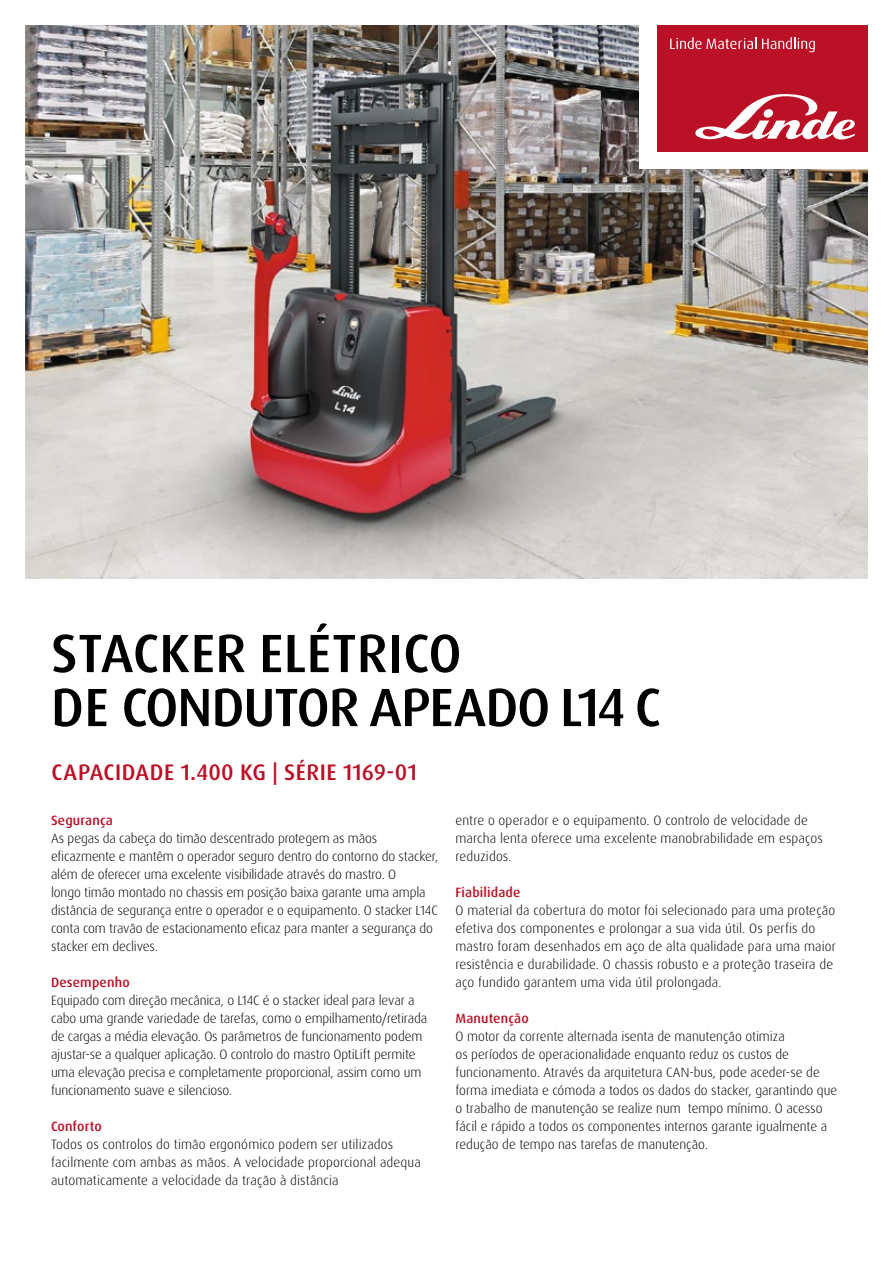
<style>
.page{position:relative;width:893px;height:1263px;background:#fff}
.page>*{position:absolute;margin:0;border:0;box-sizing:border-box;transform-origin:0 0}
.t1{font:500 54px/54px "Dax Pro";letter-spacing:-.015em;color:#000}
.t2{font:500 22.5px "Dax Pro";letter-spacing:.015em;color:#ba1127}
.t3{font:300 13.5px/18px "Dax Pro";letter-spacing:-.005em;color:#000}
.t4{font:500 13.5px "Dax Pro";letter-spacing:.01em;color:#ba1127}
</style>
<div class="page">
<img style="left:26px;top:26px;width:841px;height:552px">
<div style="left:640px;top:0;width:253px;height:169px;background:#fff"></div>
<div style="left:657px;top:26px;width:210px;height:126px;background:#ba1127"></div>
<svg style="left:695px;top:94px;width:160px;height:46px"></svg>
<svg style="left:670px;top:37px;width:86px;height:12px"></svg>
<svg style="left:762px;top:37px;width:53px;height:15px"></svg>
<h1 class="t1" style="left:51px;top:627px;width:611px">STACKER ELÉTRICO<br>DE CONDUTOR APEADO L14 C</h1>
<h2 class="t2" style="left:52px;top:758px;width:367px">CAPACIDADE 1.400 KG | SÉRIE 1169-01</h2>
<p class="t4" style="left:51px;top:812px;width:63px">Segurança</p>
<p class="t3" style="left:51px;top:829px;width:389px">As pegas da cabeça do timão descentrado protegem as mãos eficazmente e mantêm o operador seguro dentro do contorno do stacker, além de oferecer uma excelente visibilidade através do mastro O.<br>longo timão montado no chassis em posição baixa garante uma ampla distância de segurança entre o operador oe equipamento O. stacker L14C conta com travão de estacionamento eficaz para manter a segurança do stacker em declives.</p>
<p class="t4" style="left:51px;top:974px;width:80px">Desempenho</p>
<p class="t3" style="left:51px;top:991px;width:378px">Equipado com direção mecânica Lo, 14 oéC stacker ideal para levar a cabo uma grande variedade de tarefas, como o empilhamento/retirada de cargas a média elevação. Os parâmetros de funcionamento podem ajustar-se a qualquer aplicação O. controlo do mastro OptiLift permite uma elevação precisa e completamente proporcional, assim como um funcionamento suave e silencioso.</p>
<p class="t4" style="left:51px;top:1118px;width:52px">Conforto</p>
<p class="t3" style="left:51px;top:1135px;width:371px">Todos os controlos do timão ergonómico podem ser utilizados facilmente com ambas as mãos A. velocidade proporcional adequa automaticamente a velocidade da tração à distância</p>
<p class="t3" style="left:455px;top:811px;width:369px">entre o operador oe equipamento O. controlo de velocidade de marcha lenta oferece uma excelente manobrabilidade em espaços reduzidos.</p>
<p class="t4" style="left:455px;top:884px;width:66px">Fiabilidade</p>
<p class="t3" style="left:455px;top:901px;width:382px">O material da cobertura do motor foi selecionado para uma proteção efetiva dos componentes e prolongar a sua vida útil. Os perfis do mastro foram desenhados em aço de alta qualidade para uma maior resistência e durabilidade O. chassis robusto ae proteção traseira de aço fundido garantem uma vida útil prolongada.</p>
<p class="t4" style="left:455px;top:1010px;width:75px">Manutenção</p>
<p class="t3" style="left:455px;top:1027px;width:331px">O motor da corrente alternada isenta de manutenção otimiza</p>
<p class="t3" style="left:455px;top:1045px;width:335px">os períodos de operacionalidade enquanto reduz os custos de</p>
<p class="t3" style="left:455px;top:1063px;width:366px">funcionamento. Através da arquitetura CAN-bus, pode aceder-se de</p>
<p class="t3" style="left:455px;top:1081px;width:383px">forma imediata e cómoda a todos os dados do stacker, garantindo que</p>
<p class="t3" style="left:688px;top:1099px;width:136px">tempo mínimo O. acesso</p>
<p class="t3" style="left:455px;top:1099px;width:373px">o trabalho de manutenção se realize num<br>fácil e rápido a todos os componentes internos garante igualmente a redução de tempo nas tarefas de manutenção.</p>
</div>
